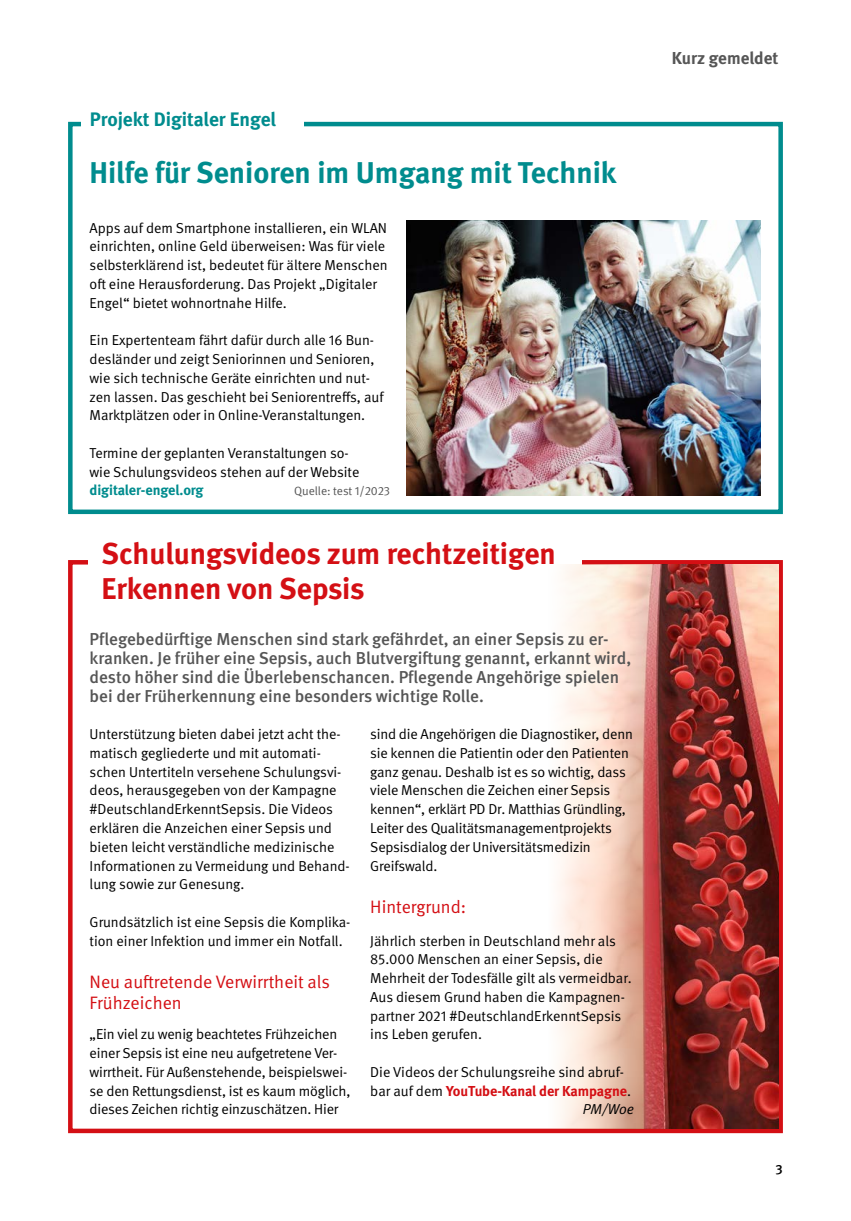
<style>
.page{position:relative;width:851px;height:1221px;background:#fff}
.page>*{position:absolute;margin:0;border:0;box-sizing:border-box;transform-origin:0 0}
._01_Überschriften_Ü14-17{font:700 30px/34.5px "DGUV Meta";color:#d40f14}
._01_Überschriften_Ü14-17-2{font:700 30px "DGUV Meta";color:#008c8e}
._01_Überschriften_Ü14-17-3{font:700 19.5px "DGUV Meta";color:#008c8e}
._01_Überschriften_Subhead{font:18px/21px "DGUV Meta";color:#d40f14}
._01_Überschriften_12pt_Anleser{font:500 17.25px/18.8px "DGUV Meta";color:#565656}
.t1{font:700 17.25px "DGUV Meta";color:#565656}
._01_Überschriften_Fließtext{font:14.4px/18.8px "DGUV Meta";letter-spacing:-.005em;color:#000}
._01_Überschriften_Fließtext-2{font:700 14.4px "DGUV Meta";letter-spacing:-.005em;color:#d40f14}
._01_Überschriften_Fließtext-3{font:italic 14.4px "DGUV Meta";color:#000}
.t2{font:500 13.5px "DGUV Meta";color:#000}
._01_Überschriften_Fließtext-4{font:12px "DGUV Meta";letter-spacing:-.005em;color:#565656}
.s1{font-weight:700;color:#008c8e}
.s2{font-weight:400;color:#000}
</style>
<div class="page">
<div style="left:68px;top:560px;width:714px;height:573px;border:4px solid #d40f14"></div>
<div style="left:68px;top:122px;width:714px;height:392px;border:4px solid #008c8e"></div>
<div style="left:81px;top:93px;width:222px;height:53px;background:#fff"></div>
<div style="left:89px;top:543px;width:493px;height:56px;background:#fff"></div>
<img style="left:407px;top:221px;width:353px;height:274px">
<img style="left:557px;top:564px;width:221px;height:564px">
<h2 class="_01_Überschriften_Ü14-17-3" style="left:90px;top:108px;width:188px">Projekt Digitaler Engel</h2>
<h2 class="_01_Überschriften_Ü14-17-2" style="left:90px;top:155px;width:528px">Hilfe für Senioren im Umgang mit Technik</h2>
<p class="_01_Überschriften_Fließtext" style="left:90px;top:219px;width:299px">Apps auf dem Smartphone installieren, ein WLAN einrichten, online Geld überweisen: Was für viele selbsterklärend ist, bedeutet für ältere Menschen oft eine Herausforderung. Das Projekt „Digitaler Engel“ bietet wohnortnahe Hilfe.</p>
<p class="_01_Überschriften_Fließtext" style="left:90px;top:331px;width:295px">Ein Expertenteam fährt dafür durch alle 16 Bun&shy;desländer und zeigt Seniorinnen und Senioren, wie sich technische Geräte einrichten und nut&shy;zen lassen. Das geschieht bei Seniorentreffs, auf Marktplätzen oder in Online-Veranstaltungen.</p>
<p class="_01_Überschriften_Fließtext" style="left:90px;top:444px;width:271px">Termine der geplanten Veranstaltungen so&shy;wie Schulungsvideos stehen auf der Website <span class="s1">digitaler-engel.org</span></p>
<p class="_01_Überschriften_Fließtext-4" style="left:294px;top:484px;width:97px">Quelle: test 1/2023</p>
<h2 class="_01_Überschriften_Ü14-17" style="left:102px;top:537px;width:456px">Schulungsvideos zum rechtzeitigen<br>Erkennen von Sepsis</h2>
<p class="_01_Überschriften_12pt_Anleser" style="left:90px;top:630px;width:543px">Pflegebedürftige Menschen sind stark gefährdet, an einer Sepsis zu er&shy;kranken. Je früher eine Sepsis, auch Blutvergiftung genannt, erkannt wird, desto höher sind die Überlebenschancen. Pflegende Angehörige spielen bei der Früherkennung eine besonders wichtige Rolle.</p>
<p class="_01_Überschriften_Fließtext" style="left:90px;top:725px;width:262px">Unterstützung bieten dabei jetzt acht the&shy;matisch gegliederte und mit automati&shy;schen Untertiteln versehene Schulungsvi&shy;deos, herausgegeben von der Kampagne #DeutschlandErkenntSepsis. Die Videos erklären die Anzeichen einer Sepsis und bieten leicht verständliche medizinische Informationen zu Vermeidung und Behand&shy;lung sowie zur Genesung.</p>
<p class="_01_Überschriften_Fließtext" style="left:90px;top:912px;width:262px">Grundsätzlich ist eine Sepsis die Komplika&shy;tion einer Infektion und immer ein Notfall.</p>
<h3 class="_01_Überschriften_Subhead" style="left:90px;top:971px;width:242px">Neu auftretende Verwirrtheit als<br>Frühzeichen</h3>
<p class="_01_Überschriften_Fließtext" style="left:90px;top:1025px;width:262px">„Ein viel zu wenig beachtetes Frühzeichen einer Sepsis ist eine neu aufgetretene Ver&shy;wirrtheit. Für Außenstehende, beispielswei&shy;se den Rettungsdienst, ist es kaum möglich, dieses Zeichen richtig einzuschätzen. Hier</p>
<p class="_01_Überschriften_Fließtext" style="left:370px;top:725px;width:264px">sind die Angehörigen die Diagnostiker, denn sie kennen die Patientin oder den Patienten ganz genau. Deshalb ist es so wichtig, dass viele Menschen die Zeichen einer Sepsis kennen“, erklärt PD Dr. Matthias Gründling, Leiter des Qualitätsmanagementprojekts Sepsisdialog der Universitätsmedizin Greifswald.</p>
<h3 class="_01_Überschriften_Subhead" style="left:370px;top:896px;width:97px">Hintergrund:</h3>
<p class="_01_Überschriften_Fließtext" style="left:370px;top:931px;width:263px">Jährlich sterben in Deutschland mehr als 85.000 Menschen an einer Sepsis, die Mehrheit der Todesfälle gilt als vermeidbar.<br>Aus diesem Grund haben die Kampagnen&shy;partner 2021 #DeutschlandErkenntSepsis ins Leben gerufen.</p>
<p class="_01_Überschriften_Fließtext" style="left:370px;top:1062px;width:255px">Die Videos der Schulungsreihe sind abruf-</p>
<p class="_01_Überschriften_Fließtext-2" style="left:370px;top:1081px;width:262px"><span class="s2">bar auf dem</span> YouTube-Kanal der Kampagne<span class="s2">.</span></p>
<p class="_01_Überschriften_Fließtext-3" style="left:582px;top:1100px;width:53px">PM/Woe</p>
<p class="t1" style="left:672px;top:48px;width:108px">Kurz gemeldet</p>
<p class="t2" style="left:775px;top:1161px;width:9px">3</p>
</div>
